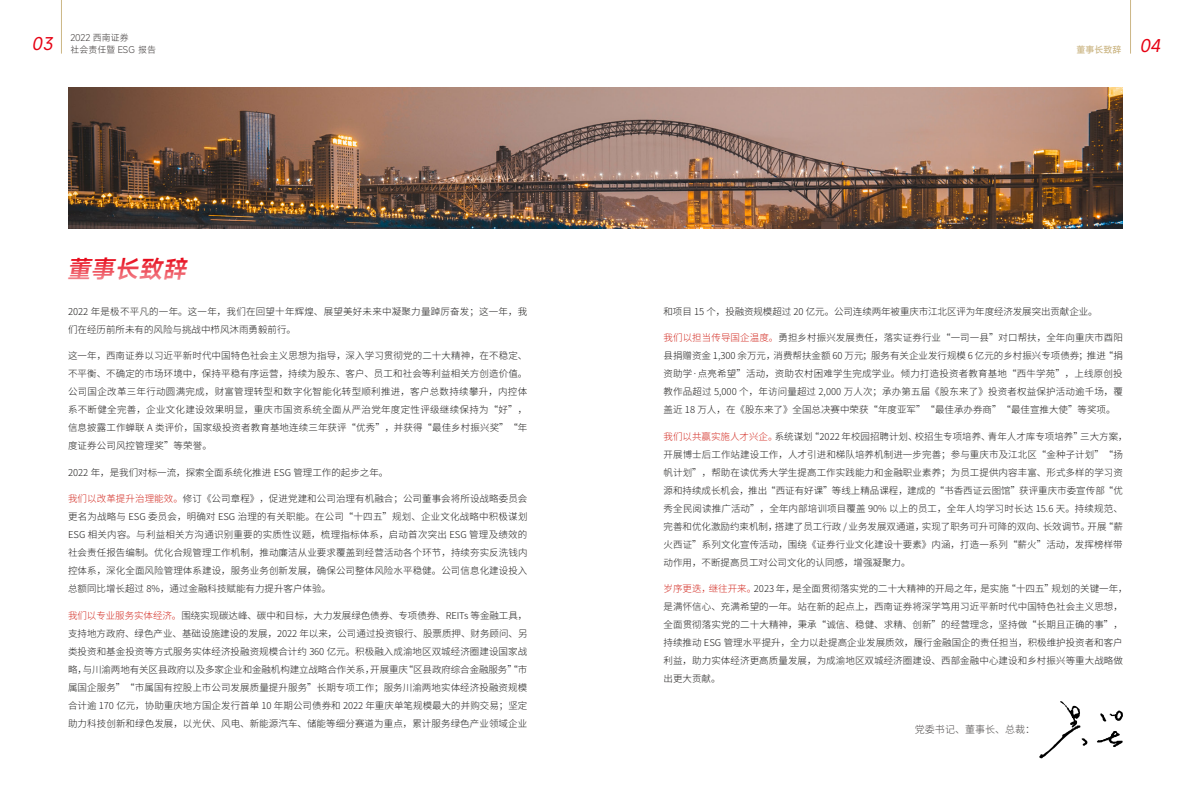
<style>
.page{position:relative;width:1191px;height:808px;background:#fff}
.page>*{position:absolute;margin:0;border:0;box-sizing:border-box;transform-origin:0 0}
.t1{font:italic 600 24px "Mi Sans";color:#e60012}
.t2{font:300 10px "Source Han Sans CN";color:#4c4948}
.t3{font:300 9.5px/18px "Source Han Sans CN";letter-spacing:.01em;color:#1f1e1d;text-align:justify}
.t4{font:300 9.5px "Source Han Sans CN";letter-spacing:-.01em;color:#1f1e1d}
.t5{font:300 9px/12px "Mi Sans";color:#3e3a39}
.t6{font:500 9px "Mi Sans";color:#ccb786}
.s1{color:#d22920}
.s2{font-weight:400;font-style:italic;font-size:17px;color:#e60012}
</style>
<div class="page">
<hr style="left:61px;top:0;width:1px;height:54px;background:#ccb786">
<img style="left:68px;top:88px;width:1055px;height:141px">
<hr style="left:1130px;top:0;width:1px;height:54px;background:#ccb786">
<svg style="left:1097px;top:731px;width:25px;height:16px"></svg>
<svg style="left:1039px;top:701px;width:48px;height:57px"></svg>
<svg style="left:1100px;top:710px;width:23px;height:11px"></svg>
<p class="t5" style="left:32px;top:31px;width:126px;text-indent:39px">2022 西南证券<br><sup>03</sup> 社会责任暨 ESG 报告</p>
<h1 class="t1" style="left:66px;top:253px;width:127px">董事长致辞</h1>
<p class="t3" style="left:68px;top:302px;width:461px">2022 年是极不平凡的一年。这一年，我们在回望十年辉煌、展望美好未来中凝聚力量踔厉奋发；这一年，我们在经历前所未有的风险与挑战中栉风沐雨勇毅前行。</p>
<p class="t3" style="left:68px;top:347px;width:461px">这一年，西南证券以习近平新时代中国特色社会主义思想为指导，深入学习贯彻党的二十大精神，在不稳定、不平衡、不确定的市场环境中，保持平稳有序运营，持续为股东、客户、员工和社会等利益相关方创造价值。公司国企改革三年行动圆满完成，财富管理转型和数字化智能化转型顺利推进，客户总数持续攀升，内控体系不断健全完善，企业文化建设效果明显，重庆市国资系统全面从严治党年度定性评级继续保持为“好”，信息披露工作蝉联 A 类评价，国家级投资者教育基地连续三年获评“优秀”，并获得“最佳乡村振兴奖”“年度证券公司风控管理奖”等荣誉。</p>
<p class="t3" style="left:68px;top:463px;width:322px">2022 年，是我们对标一流，探索全面系统化推进 ESG 管理工作的起步之年。</p>
<p class="t3" style="left:68px;top:490px;width:461px"><span class="s1">我们以改革提升治理能效。</span>修订《公司章程》，促进党建和公司治理有机融合；公司董事会将所设战略委员会更名为战略与 ESG 委员会，明确对 ESG 治理的有关职能。在公司“十四五”规划、企业文化战略中积极谋划ESG 相关内容。与利益相关方沟通识别重要的实质性议题，梳理指标体系，启动首次突出 ESG 管理及绩效的社会责任报告编制。优化合规管理工作机制，推动廉洁从业要求覆盖到经营活动各个环节，持续夯实反洗钱内控体系，深化全面风险管理体系建设，服务业务创新发展，确保公司整体风险水平稳健。公司信息化建设投入总额同比增长超过 8%，通过金融科技赋能有力提升客户体验。</p>
<p class="t3" style="left:68px;top:606px;width:461px"><span class="s1">我们以专业服务实体经济。</span>围绕实现碳达峰、碳中和目标，大力发展绿色债券、专项债券、REITs 等金融工具，支持地方政府、绿色产业、基础设施建设的发展，2022 年以来，公司通过投资银行、股票质押、财务顾问、另类投资和基金投资等方式服务实体经济投融资规模合计约 360 亿元。积极融入成渝地区双城经济圈建设国家战略，与川渝两地有关区县政府以及多家企业和金融机构建立战略合作关系，开展重庆“区县政府综合金融服务”“市属国企服务”“市属国有控股上市公司发展质量提升服务”长期专项工作；服务川渝两地实体经济投融资规模合计逾 170 亿元，协助重庆地方国企发行首单 10 年期公司债券和 2022 年重庆单笔规模最大的并购交易；坚定助力科技创新和绿色发展，以光伏、风电、新能源汽车、储能等细分赛道为重点，累计服务绿色产业领域企业</p>
<p class="t6" style="left:1076px;top:43px;width:89px">董事长致辞 <span class="s2">04</span></p>
<p class="t4" style="left:663px;top:306px;width:435px">和项目 15 个，投融资规模超过 20 亿元。公司连续两年被重庆市江北区评为年度经济发展突出贡献企业。</p>
<p class="t3" style="left:663px;top:329px;width:461px"><span class="s1">我们以担当传导国企温度。</span>勇担乡村振兴发展责任，落实证券行业“一司一县”对口帮扶，全年向重庆市酉阳县捐赠资金 1,300 余万元，消费帮扶金额 60 万元；服务有关企业发行规模 6 亿元的乡村振兴专项债券；推进“捐资助学·点亮希望”活动，资助农村困难学生完成学业。倾力打造投资者教育基地“西牛学苑”，上线原创投教作品超过 5,000 个，年访问量超过 2,000 万人次；承办第五届《股东来了》投资者权益保护活动逾千场，覆盖近 18 万人，在《股东来了》全国总决赛中荣获“年度亚军”“最佳承办券商”“最佳宣推大使”等奖项。</p>
<p class="t3" style="left:663px;top:427px;width:465px;text-align:left"><span class="s1">我们以共赢实施人才兴企。</span>系统谋划“2022 年校园招聘计划、校招生专项培养、青年人才库专项培养”三大方案，开展博士后工作站建设工作，人才引进和梯队培养机制进一步完善；参与重庆市及江北区“金种子计划”“扬帆计划”，帮助在读优秀大学生提高工作实践能力和金融职业素养；为员工提供内容丰富、形式多样的学习资源和持续成长机会，推出“西证有好课”等线上精品课程，建成的“书香西证云图馆”获评重庆市委宣传部“优秀全民阅读推广活动”，全年内部培训项目覆盖 90% 以上的员工，全年人均学习时长达 15.6 天。持续规范、完善和优化激励约束机制，搭建了员工行政 / 业务发展双通道，实现了职务可升可降的双向、长效调节。开展“薪火西证”系列文化宣传活动，围绕《证券行业文化建设十要素》内涵，打造一系列“薪火”活动，发挥榜样带动作用，不断提高员工对公司文化的认同感，增强凝聚力。</p>
<p class="t3" style="left:663px;top:580px;width:465px;text-align:left"><span class="s1">岁序更迭，继往开来。</span>2023 年，是全面贯彻落实党的二十大精神的开局之年，是实施“十四五”规划的关键一年，是满怀信心、充满希望的一年。站在新的起点上，西南证券将深学笃用习近平新时代中国特色社会主义思想，全面贯彻落实党的二十大精神，秉承“诚信、稳健、求精、创新”的经营理念，坚持做“长期且正确的事”，持续推动 ESG 管理水平提升，全力以赴提高企业发展质效，履行金融国企的责任担当，积极维护投资者和客户利益，助力实体经济更高质量发展，为成渝地区双城经济圈建设、西部金融中心建设和乡村振兴等重大战略做出更大贡献。</p>
<p class="t2" style="left:915px;top:724px;width:121px">党委书记、董事长、总裁：</p>
</div>
